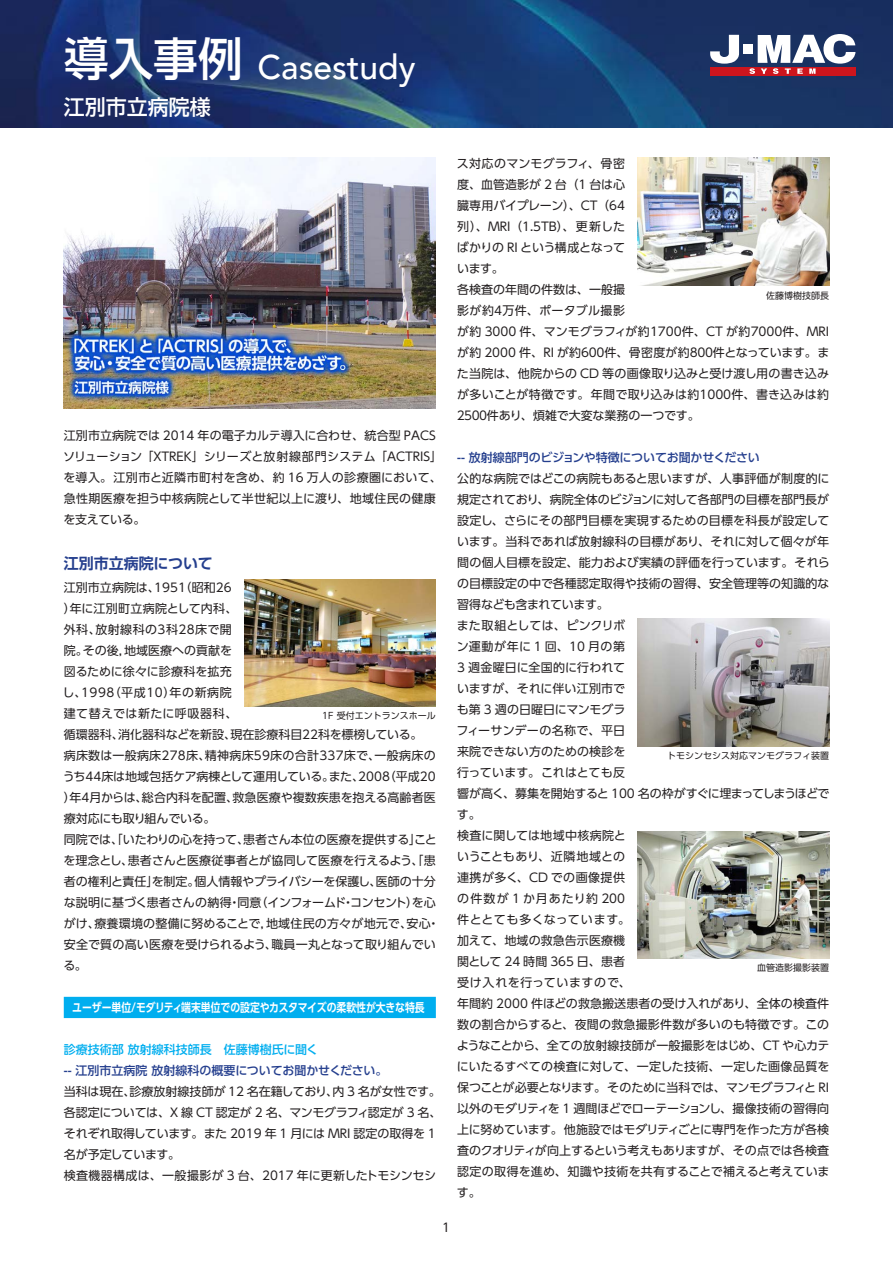
<style>
.page{position:relative;width:893px;height:1263px;background:#fff}
.page>*{position:absolute;margin:0;border:0;box-sizing:border-box;transform-origin:0 0}
.P1タイトル{font:500 45.6px "UD Shin Go NT Pro";color:#fff}
.P1タイトル-2{font:500 34.2px "Avenir";color:#fff}
.P1タイトル-3{font:500 21px "UD Shin Go NT Pro";color:#fff}
.t1{font:700 15px "UD Shin Go Pro De";color:#253f8e}
.に聞く{font:12px/21px "UD Shin Go Pro";color:#231f20}
.Q_A質問{font:500 12px "UD Shin Go Pro";letter-spacing:-.01em;color:#253f8e}
.に聞く-2{font:12px "UD Shin Go Pro";letter-spacing:.02em;color:#231f20}
.段落見出し{font:700 12px "UD Shin Go Pro De";letter-spacing:-.005em;color:#fff;scale:.82 1}
.に聞く-3{font:12px "UD Shin Go Pro";letter-spacing:-.04em;color:#231f20}
.に聞く-4{font:12px/21px "UD Shin Go Pro";letter-spacing:-.025em;color:#231f20}
.に聞く-5{font:500 12px "UD Shin Go Pro";color:#00aeef}
.に聞く-6{font:12px "UD Shin Go Pro";letter-spacing:-.02em;color:#231f20}
.に聞く-7{font:12px "UD Shin Go Pro";letter-spacing:.04em;color:#231f20}
.に聞く-8{font:12px "UD Shin Go Pro";letter-spacing:.035em;color:#231f20}
.t2{font:9px "UD Shin Go Pro";color:#231f20}
</style>
<div class="page">
<img style="left:0;top:0;width:893px;height:128px">
<div style="left:64px;top:997px;width:372px;height:21px;background:#00aeef"></div>
<svg style="left:710px;top:35px;width:29px;height:29px"></svg>
<div style="left:744px;top:44px;width:9px;height:10px;background:#fff"></div>
<div style="left:710px;top:67px;width:145px;height:8px;background:#cd151d"></div>
<svg style="left:749px;top:34px;width:106px;height:40px"></svg>
<img style="left:244px;top:579px;width:192px;height:128px">
<img style="left:64px;top:157px;width:372px;height:251px">
<img style="left:638px;top:157px;width:191px;height:128px">
<img style="left:638px;top:619px;width:191px;height:127px">
<img style="left:638px;top:831px;width:191px;height:128px">
<p class="P1タイトル" style="left:64px;top:22px;width:180px">導入事例</p>
<p class="P1タイトル-3" style="left:64px;top:90px;width:149px">江別市立病院様</p>
<p class="P1タイトル-2" style="left:258px;top:38px;width:159px">Casestudy</p>
<p class="に聞く" style="left:63px;top:425px;width:381px">江別市立病院では 2014 年の電子カルテ導入に合わせ、統合型 PACSソリューション「XTREK」シリーズと放射線部門システム「ACTRIS「を導入。江別市と近隣市町村を含め、約 16 万人の診療圏において、急性期医療を担う中核病院として半世紀以上に渡り、地域住民の健康を支えている。</p>
<p class="t1" style="left:64px;top:551px;width:151px">江別市立病院について</p>
<p class="に聞く" style="left:180px;top:577px;width:54px">（昭和26</p>
<p class="に聞く" style="left:70px;top:577px;width:169px;text-indent:-6px">江別市立病院は、<br>年に江別町立病院として内科、</p>
<p class="に聞く" style="left:154px;top:577px;width:33px">1951</p>
<p class="に聞く" style="left:64px;top:598px;width:13px">）</p>
<p class="に聞く-8" style="left:95px;top:620px;width:138px">放射線科の3科28床で開</p>
<p class="に聞く" style="left:83px;top:619px;width:151px;text-indent:-19px">外科、<br>その後地域医療への貢献を</p>
<p class="に聞く" style="left:119px;top:640px;width:13px">，</p>
<p class="に聞く" style="left:64px;top:640px;width:26px">院。</p>
<p class="に聞く" style="left:64px;top:661px;width:169px">図るために徐々に診療科を拡充</p>
<p class="に聞く" style="left:169px;top:682px;width:64px">年の新病院</p>
<p class="に聞く" style="left:109px;top:682px;width:68px">（平成10）</p>
<p class="に聞く" style="left:81px;top:682px;width:35px">1998</p>
<p class="に聞く" style="left:63px;top:682px;width:25px">し、</p>
<p class="に聞く-7" style="left:64px;top:704px;width:175px">建て替えでは新たに呼吸器科、</p>
<p class="t2" style="left:322px;top:708px;width:115px">1F 受付エントランスホール</p>
<p class="に聞く" style="left:118px;top:724px;width:120px">消化器科などを新設、</p>
<p class="に聞く" style="left:64px;top:724px;width:61px">循環器科、</p>
<p class="に聞く" style="left:230px;top:724px;width:193px">現在診療科目22科を標榜している。</p>
<p class="に聞く-2" style="left:64px;top:746px;width:148px">病床数は一般病床278床、</p>
<p class="に聞く-2" style="left:205px;top:746px;width:177px">精神病床59床の合計337床で、</p>
<p class="に聞く" style="left:375px;top:745px;width:63px">一般病床の</p>
<p class="に聞く" style="left:384px;top:766px;width:54px">（平成20</p>
<p class="に聞く" style="left:232px;top:766px;width:205px;text-indent:-170px">うち44床は地域包括ケア病棟として運用している。<br>救急医療や複数疾患を抱える高齢者医</p>
<p class="に聞く" style="left:329px;top:766px;width:37px">また、</p>
<p class="に聞く" style="left:358px;top:766px;width:33px">2008</p>
<p class="に聞く-4" style="left:64px;top:787px;width:153px">年） 4月からは、<br>療対応にも取り組んでいる。</p>
<p class="に聞く" style="left:142px;top:787px;width:98px">総合内科を配置、</p>
<p class="に聞く" style="left:128px;top:829px;width:310px;text-indent:-64px">同院では、「いたわりの心を持って、<br>患者さんと医療従事者とが協同して医療を行えるよう、「患</p>
<p class="に聞く" style="left:243px;top:829px;width:195px">患者さん本位の医療を提供すること</p>
<p class="に聞く" style="left:409px;top:829px;width:13px">」</p>
<p class="に聞く" style="left:63px;top:850px;width:71px">を理念とし、</p>
<p class="に聞く-6" style="left:194px;top:872px;width:188px">個人情報やプライバシーを保護し、</p>
<p class="に聞く" style="left:376px;top:871px;width:62px">医師の十分</p>
<p class="に聞く" style="left:64px;top:871px;width:137px">者の権利と責任を制定。</p>
<p class="に聞く" style="left:146px;top:871px;width:13px">」</p>
<p class="に聞く" style="left:64px;top:892px;width:170px">な説明に基づく患者さんの納得</p>
<p class="に聞く-3" style="left:255px;top:893px;width:182px">（インフォームドコンセントを心</p>
<p class="に聞く" style="left:406px;top:892px;width:13px">）</p>
<p class="に聞く" style="left:237px;top:892px;width:26px">同意</p>
<p class="に聞く" style="left:229px;top:892px;width:13px">・</p>
<p class="に聞く" style="left:342px;top:892px;width:13px">・</p>
<p class="に聞く" style="left:64px;top:913px;width:38px">がけ、</p>
<p class="に聞く-2" style="left:266px;top:914px;width:148px">地域住民の方々が地元で、</p>
<p class="に聞く" style="left:94px;top:913px;width:180px">療養環境の整備に努めることで，</p>
<p class="に聞く" style="left:406px;top:913px;width:26px">安心</p>
<p class="に聞く" style="left:427px;top:913px;width:13px">・</p>
<p class="に聞く" style="left:63px;top:934px;width:215px">安全で質の高い医療を受けられるよう、る。</p>
<p class="段落見出し" style="left:72px;top:998px;width:431px">ユーザー単位/モダリティ端末単位での設定やカスタマイズの柔軟性が大きな特長</p>
<p class="に聞く-5" style="left:64px;top:1040px;width:256px">診療技術部放射線科技師長　佐藤博樹氏に聞く</p>
<p class="Q_A質問" style="left:64px;top:1061px;width:325px">-- 江別市立病院放射線科の概要についてお聞かせください。</p>
<p class="に聞く" style="left:130px;top:1081px;width:313px">診療放射線技師が 12 名在籍しており内、 3 名が女性です。</p>
<p class="に聞く" style="left:271px;top:934px;width:166px">職員一丸となって取り組んでい</p>
<p class="に聞く" style="left:64px;top:1081px;width:379px">当科は現在、<br>各認定については、X 線 CT 認定が 2 名、マンモグラフィ認定が 3 名、それぞれ取得しています。また 2019 年 1 月には MRI 認定の取得を 1名が予定しています。</p>
<p class="に聞く" style="left:64px;top:1165px;width:374px">検査機器構成は、一般撮影が 3 台、2017 年に更新したトモシンセシ</p>
<p class="に聞く" style="left:442px;top:1216px;width:9px">1</p>
<p class="に聞く" style="left:457px;top:153px;width:170px;text-align:justify">ス対応のマンモグラフィ、骨密度、血管造影が 2 台（1 台は心臓専用バイプレーン）、CT)64列）、MRI（1.5TB）、更新したばかりの RI という構成となっています。</p>
<p class="に聞く" style="left:457px;top:279px;width:169px;text-align:right">各検査の年間の件数は、一般撮万件、ポータブル撮影</p>
<p class="に聞く" style="left:457px;top:300px;width:38px">影が約</p>
<p class="に聞く" style="left:492px;top:300px;width:13px">４</p>
<p class="t2" style="left:766px;top:288px;width:64px">佐藤博樹技師長</p>
<p class="に聞く" style="left:457px;top:321px;width:194px">が約 3000 件、マンモグラフィが約</p>
<p class="に聞く" style="left:682px;top:321px;width:70px">件、CT が約</p>
<p class="に聞く" style="left:782px;top:321px;width:48px">件、MRI</p>
<p class="に聞く" style="left:648px;top:321px;width:37px">１７００</p>
<p class="に聞く" style="left:749px;top:321px;width:37px">７０００</p>
<p class="に聞く" style="left:457px;top:342px;width:126px">が約 2000 件、RI が約</p>
<p class="に聞く" style="left:457px;top:363px;width:374px">た当院は、他院からの CD 等の画像取り込みと受け渡し用の書き込み</p>
<p class="に聞く" style="left:731px;top:384px;width:99px">件、書き込みは約</p>
<p class="に聞く" style="left:604px;top:342px;width:87px">件、骨密度が約</p>
<p class="に聞く-3" style="left:713px;top:343px;width:118px">件となっています。ま</p>
<p class="に聞く" style="left:579px;top:342px;width:29px">６００</p>
<p class="に聞く" style="left:688px;top:342px;width:29px">８００</p>
<p class="に聞く" style="left:457px;top:384px;width:244px;text-align:right">が多いことが特徴です。年間で取り込みは約件あり、煩雑で大変な業務の一つです。</p>
<p class="に聞く" style="left:698px;top:384px;width:37px">１０００</p>
<p class="に聞く" style="left:455px;top:405px;width:36px">２５００</p>
<p class="Q_A質問" style="left:457px;top:448px;width:304px">-- 放射線部門のビジョンや特徴についてお聞かせください</p>
<p class="に聞く" style="left:457px;top:468px;width:374px;text-align:justify">公的な病院ではどこの病院もあると思いますが、人事評価が制度的に規定されており、病院全体のビジョンに対して各部門の目標を部門長が設定し、さらにその部門目標を実現するための目標を科長が設定しています。当科であれば放射線科の目標があり、それに対して個々が年間の個人目標を設定、能力および実績の評価を行っています。それらの目標設定の中で各種認定取得や技術の習得、安全管理等の知識的な習得なども含まれています。</p>
<p class="に聞く" style="left:457px;top:615px;width:374px">また取組としては、ピンクリボ<br>ン運動が年に 1 回、10 月の第<br>3 週金曜日に全国的に行われて<br>いますが、それに伴い江別市で<br>も第 3 週の日曜日にマンモグラ<br>フィーサンデーの名称で、平日<br>来院できない方のための検診を<br>行っています。これはとても反<br>響が高く、募集を開始すると 100 名の枠がすぐに埋まってしまうほどです。</p>
<p class="に聞く" style="left:457px;top:825px;width:374px">検査に関しては地域中核病院と<br>いうこともあり、近隣地域との<br>連携が多く、CD での画像提供<br>の件数が 1 か月あたり約 200<br>件ととても多くなっています。<br>加えて、地域の救急告示医療機<br>関として 24 時間 365 日、患者<br>受け入れを行っていますので、<br>年間約 2000 件ほどの救急搬送患者の受け入れがあり、全体の検査件数の割合からすると、夜間の救急撮影件数が多いのも特徴です。このようなことから、全ての放射線技師が一般撮影をはじめ、CT や心カテにいたるすべての検査に対して、一定した技術、一定した画像品質を保つことが必要となります。そのために当科では、マンモグラフィと RI以外のモダリティを 1 週間ほどでローテーションし、撮像技術の習得向上に努めています。他施設ではモダリティごとに専門を作った方が各検査のクオリティが向上するという考えもありますが、その点では各検査認定の取得を進め、知識や技術を共有することで補えると考えています。</p>
<p class="t2" style="left:667px;top:748px;width:163px">トモシンセシス対応マンモグラフィ装置</p>
<p class="t2" style="left:757px;top:961px;width:73px">血管造影撮影装置</p>
</div>
